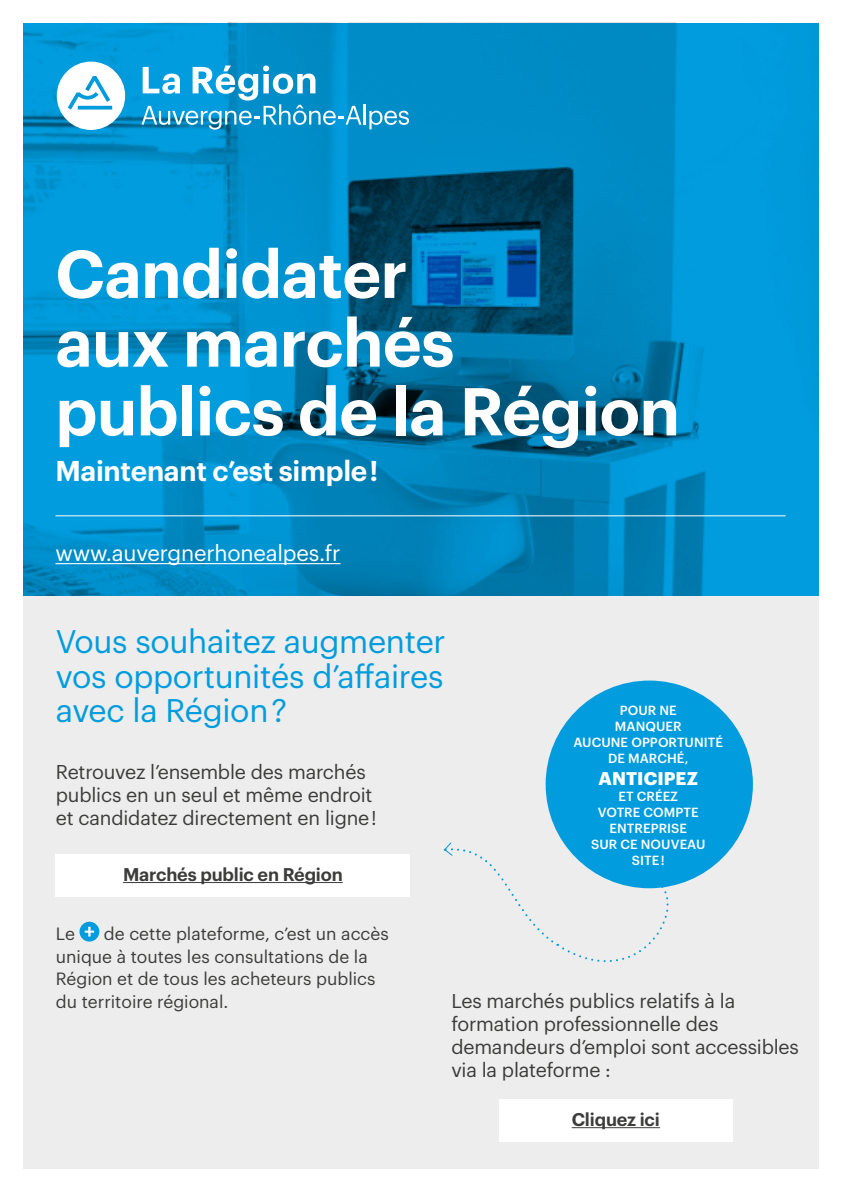
<style>
.page{position:relative;width:842px;height:1191px;background:#fff}
.page>*{position:absolute;margin:0;border:0;box-sizing:border-box;transform-origin:0 0}
.t1{font:600 66px/68.8px "Graphik";letter-spacing:-.01em;color:#fff}
.t2{font:32px/34.4px "Graphik";letter-spacing:-.01em;color:#009cdd;text-align:justify}
.t3{font:600 28px "Graphik";letter-spacing:-.01em;color:#fff}
.t4{font:22px "Graphik";letter-spacing:-.01em;color:#fff}
.t5{font:19.6px/23px "Graphik";letter-spacing:-.01em;color:#3c3c3b}
.t6{font:600 18px "Graphik";letter-spacing:-.01em;color:#3c3c3b}
.t7{font:700 18px "Graphik";letter-spacing:.005em;color:#fff}
.t8{font:17.4px/23px "Graphik";color:#3c3c3b}
.t9{font:500 13px/16px "Graphik";letter-spacing:.005em;color:#fff;text-align:center}
</style>
<div class="page">
<div style="left:23px;top:452px;width:795px;height:716px;background:#ededed"></div>
<svg style="left:23px;top:23px;width:795px;height:572px;background:#0087c0"></svg>
<svg style="left:79px;top:921px;width:20px;height:20px"></svg>
<svg style="left:85px;top:926px;width:9px;height:10px"></svg>
<hr style="left:55px;top:515px;width:731px;height:1px;background:#fff">
<hr style="left:55px;top:563px;width:286px;height:1px;background:#fff">
<svg style="left:141px;top:65px;width:220px;height:65px"></svg>
<hr style="left:364px;top:104px;width:2px;height:21px;background:#fff">
<svg style="left:369px;top:111px;width:40px;height:18px"></svg>
<svg style="left:57px;top:62px;width:68px;height:68px"></svg>
<div style="left:56px;top:854px;width:354px;height:42px;background:#fff"></div>
<hr style="left:123px;top:882px;width:220px;height:1px;background:#3c3c3b">
<div style="left:499px;top:1099px;width:233px;height:42px;background:#fff"></div>
<hr style="left:572px;top:1127px;width:88px;height:1px;background:#3c3c3b">
<div style="left:546px;top:680px;width:207px;height:208px;background:#009cdd;border-radius:50%"></div>
<svg style="left:443px;top:841px;width:241px;height:122px"></svg>
<h1 class="t1" style="left:55px;top:234px;width:626px">Candidater<br>aux marchés publics de la Région</h1>
<h3 class="t3" style="left:55px;top:449px;width:324px">Maintenant c’est simple !</h3>
<p class="t4" style="left:55px;top:537px;width:287px">www.auvergnerhonealpes.fr</p>
<h2 class="t2" style="left:56px;top:621px;width:391px">Vous souhaitez augmenter vos opportunités d’affaires avec la Région ?</h2>
<p class="t5" style="left:56px;top:759px;width:322px">Retrouvez l’ensemble des marchés publics en un seul et même endroit et candidatez directement en ligne !</p>
<p class="t6" style="left:123px;top:860px;width:221px">Marchés public en Région</p>
<p class="t9" style="left:573px;top:701px;width:151px">POUR NE<br>MANQUER<br>AUCUNE OPPORTUNITÉ<br>DE MARCHÉ,</p>
<p class="t7" style="left:598px;top:764px;width:101px">ANTICIPEZ</p>
<p class="t9" style="left:591px;top:786px;width:116px">ET CRÉEZ<br>VOTRE COMPTE<br>ENTREPRISE<br>SUR CE NOUVEAU<br>SITE !</p>
<p class="t8" style="left:56px;top:920px;width:334px;text-indent:48px">de cette plateforme, c’est un accès unique à toutes les consultations de la Région et de tous les acheteurs publics du territoire régional.</p>
<p class="t8" style="left:56px;top:920px;width:21px">Le</p>
<p class="t5" style="left:451px;top:988px;width:349px">Les marchés publics relatifs à la formation professionnelle des demandeurs d’emploi sont accessibles via la plateforme :</p>
<p class="t6" style="left:572px;top:1105px;width:90px">Cliquez ici</p>
</div>
